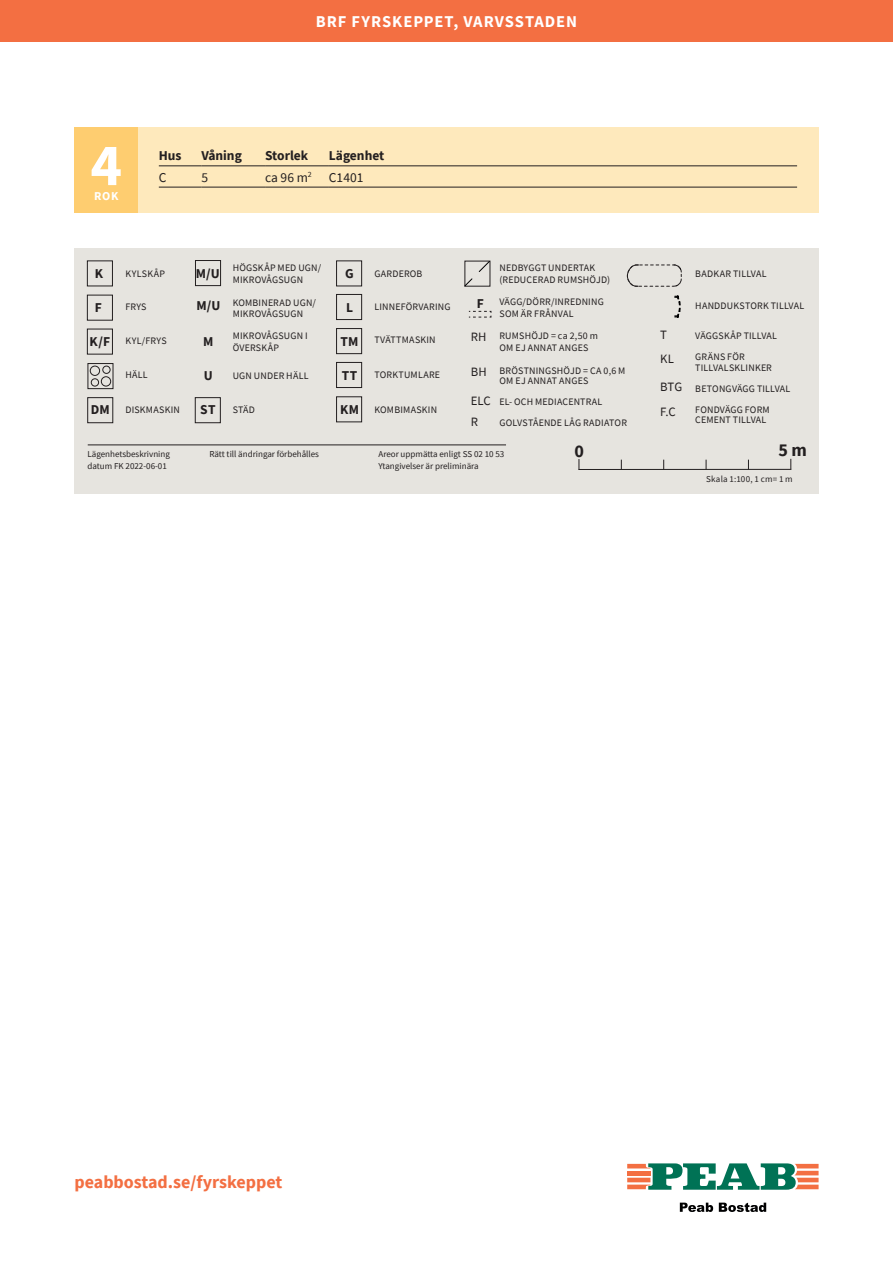
<style>
.page{position:relative;width:893px;height:1263px;background:#fff}
.page>*{position:absolute;margin:0;border:0;box-sizing:border-box;transform-origin:0 0}
.Specialrubrik_Brf_12{font:700 60px "Source Sans Pro";color:#fff}
.t1{font:700 18px "Source Sans Pro";color:#f36f42}
.t2{font:700 18px "Source Sans Pro";color:#231f20}
.t3{font:700 16.5px "Source Sans Pro";letter-spacing:.055em;color:#fff}
.Brödtextrubrik_9_12{font:700 13.5px "Source Sans Pro";color:#231f20}
.Brödtext_9_12{font:13.5px "Source Sans Pro";color:#231f20}
.t4{font:12.75px "Source Sans Pro";letter-spacing:.005em;color:#231f20}
.Specialrubrik_Brf_12-2{font:700 12px "Source Sans Pro";color:#fff}
.Teckenförklaring_ver{font:9.9px/12px "Source Sans Pro";letter-spacing:.02em;color:#231f20}
.t5{font:9px "Source Sans Pro";color:#231f20}
.t6{font:9px "Source Sans Pro";letter-spacing:.02em;color:#231f20}
</style>
<div class="page">
<div style="left:0;top:0;width:893px;height:42px;background:#f36f42"></div>
<svg style="left:680px;top:1202px;width:33px;height:10px"></svg>
<svg style="left:719px;top:1202px;width:47px;height:10px"></svg>
<svg style="left:627px;top:1163px;width:192px;height:27px"></svg>
<div style="left:74px;top:248px;width:745px;height:245px;background:#e6e4df"></div>
<hr style="left:88px;top:445px;width:418px;height:1px;background:#231f20">
<div style="left:195px;top:260px;width:26px;height:26px;border:1px solid #231f20"></div>
<div style="left:87px;top:261px;width:26px;height:25px;border:1px solid #231f20"></div>
<div style="left:87px;top:295px;width:26px;height:25px;border:1px solid #231f20"></div>
<div style="left:87px;top:329px;width:26px;height:25px;border:1px solid #231f20"></div>
<div style="left:88px;top:363px;width:25px;height:26px;border:1px solid #231f20"></div>
<div style="left:101px;top:376px;width:10px;height:10px;border:1px solid #231f20;border-radius:50%"></div>
<div style="left:90px;top:366px;width:10px;height:10px;border:1px solid #231f20;border-radius:50%"></div>
<div style="left:91px;top:379px;width:8px;height:7px;border:1px solid #231f20;border-radius:50%"></div>
<div style="left:103px;top:366px;width:7px;height:8px;border:1px solid #231f20;border-radius:50%"></div>
<hr style="left:579px;top:469px;width:212px;height:1px;background:#231f20">
<svg style="left:468px;top:311px;width:24px;height:7px"></svg>
<svg style="left:627px;top:264px;width:55px;height:23px"></svg>
<div style="left:336px;top:328px;width:26px;height:26px;border:1px solid #231f20"></div>
<div style="left:336px;top:362px;width:26px;height:26px;border:1px solid #231f20"></div>
<div style="left:336px;top:397px;width:26px;height:25px;border:1px solid #231f20"></div>
<div style="left:336px;top:261px;width:26px;height:25px;border:1px solid #231f20"></div>
<div style="left:336px;top:294px;width:26px;height:26px;border:1px solid #231f20"></div>
<svg style="left:464px;top:260px;width:26px;height:27px"></svg>
<div style="left:88px;top:397px;width:25px;height:26px;border:1px solid #231f20"></div>
<div style="left:195px;top:397px;width:26px;height:26px;border:1px solid #231f20"></div>
<svg style="left:674px;top:295px;width:7px;height:23px"></svg>
<div style="left:138px;top:128px;width:681px;height:85px;background:#fee9bc"></div>
<div style="left:74px;top:128px;width:64px;height:85px;background:#fecd70"></div>
<hr style="left:159px;top:166px;width:42px;height:1px;background:#231f20">
<hr style="left:201px;top:166px;width:64px;height:1px;background:#231f20">
<hr style="left:265px;top:166px;width:64px;height:1px;background:#231f20">
<hr style="left:329px;top:166px;width:468px;height:1px;background:#231f20">
<hr style="left:159px;top:187px;width:42px;height:1px;background:#231f20">
<hr style="left:201px;top:187px;width:64px;height:1px;background:#231f20">
<hr style="left:265px;top:187px;width:64px;height:1px;background:#231f20">
<hr style="left:329px;top:187px;width:468px;height:1px;background:#231f20">
<h3 class="t3" style="left:316px;top:10px;width:263px">BRF FYRSKEPPET, VARVSSTADEN</h3>
<p class="Specialrubrik_Brf_12" style="left:90px;top:125px;width:33px">4</p>
<p class="Specialrubrik_Brf_12-2" style="left:94px;top:188px;width:26px">ROK</p>
<p class="Brödtextrubrik_9_12" style="left:159px;top:147px;width:24px">Hus</p>
<p class="Brödtextrubrik_9_12" style="left:201px;top:147px;width:42px">Våning</p>
<p class="Brödtextrubrik_9_12" style="left:265px;top:147px;width:45px">Storlek</p>
<p class="Brödtextrubrik_9_12" style="left:329px;top:147px;width:57px">Lägenhet</p>
<p class="Brödtext_9_12" style="left:159px;top:168px;width:9px">C</p>
<p class="Brödtext_9_12" style="left:201px;top:168px;width:8px">5</p>
<p class="Brödtext_9_12" style="left:265px;top:168px;width:48px">ca 96 m<sup>2</sup></p>
<p class="Brödtext_9_12" style="left:329px;top:168px;width:36px">C1401</p>
<p class="Teckenförklaring_ver" style="left:125px;top:267px;width:41px">KYLSKÅP</p>
<p class="Teckenförklaring_ver" style="left:125px;top:301px;width:23px">FRYS</p>
<p class="Teckenförklaring_ver" style="left:125px;top:335px;width:43px">KYL/FRYS</p>
<p class="Teckenförklaring_ver" style="left:125px;top:369px;width:24px">HÄLL</p>
<p class="Teckenförklaring_ver" style="left:125px;top:404px;width:56px">DISKMASKIN</p>
<p class="Brödtextrubrik_9_12" style="left:196px;top:264px;width:25px">M/U</p>
<p class="Brödtextrubrik_9_12" style="left:95px;top:264px;width:10px">K</p>
<p class="Brödtextrubrik_9_12" style="left:95px;top:299px;width:9px">F</p>
<p class="Brödtextrubrik_9_12" style="left:90px;top:333px;width:22px">K/F</p>
<p class="Brödtextrubrik_9_12" style="left:197px;top:297px;width:25px">M/U</p>
<p class="Brödtextrubrik_9_12" style="left:203px;top:333px;width:12px">M</p>
<p class="Brödtextrubrik_9_12" style="left:204px;top:366px;width:10px">U</p>
<p class="Brödtextrubrik_9_12" style="left:91px;top:401px;width:21px">DM</p>
<p class="Brödtextrubrik_9_12" style="left:200px;top:401px;width:17px">ST</p>
<p class="Teckenförklaring_ver" style="left:233px;top:262px;width:90px">HÖGSKÅP MED UGN/<br>MIKROVÅGSUGN</p>
<p class="Teckenförklaring_ver" style="left:233px;top:297px;width:85px;line-height:10.5px">KOMBINERAD UGN/<br>MIKROVÅGSUGN</p>
<p class="Teckenförklaring_ver" style="left:233px;top:330px;width:77px">MIKROVÅGSUGN I<br>ÖVERSKÅP</p>
<p class="Teckenförklaring_ver" style="left:233px;top:370px;width:77px">UGN UNDER HÄLL</p>
<p class="Teckenförklaring_ver" style="left:233px;top:404px;width:24px">STÄD</p>
<p class="Brödtextrubrik_9_12" style="left:345px;top:264px;width:10px">G</p>
<p class="Brödtextrubrik_9_12" style="left:346px;top:298px;width:8px">L</p>
<p class="Brödtextrubrik_9_12" style="left:341px;top:332px;width:19px">TM</p>
<p class="Brödtextrubrik_9_12" style="left:342px;top:366px;width:17px">TT</p>
<p class="Brödtextrubrik_9_12" style="left:340px;top:400px;width:20px">KM</p>
<p class="Teckenförklaring_ver" style="left:374px;top:267px;width:50px">GARDEROB</p>
<p class="Teckenförklaring_ver" style="left:374px;top:301px;width:78px">LINNEFÖRVARING</p>
<p class="Teckenförklaring_ver" style="left:374px;top:334px;width:63px">TVÄTTMASKIN</p>
<p class="Teckenförklaring_ver" style="left:374px;top:368px;width:67px">TORKTUMLARE</p>
<p class="Teckenförklaring_ver" style="left:374px;top:403px;width:64px">KOMBIMASKIN</p>
<p class="Brödtextrubrik_9_12" style="left:477px;top:294px;width:9px">F</p>
<p class="t4" style="left:471px;top:329px;width:17px">RH</p>
<p class="t4" style="left:471px;top:364px;width:18px">BH</p>
<p class="t4" style="left:471px;top:393px;width:22px">ELC</p>
<p class="t4" style="left:471px;top:414px;width:9px">R</p>
<p class="Teckenförklaring_ver" style="left:499px;top:262px;width:112px">NEDBYGGT UNDERTAK (REDUCERAD RUMSHÖJD)</p>
<p class="Teckenförklaring_ver" style="left:499px;top:296px;width:106px">VÄGG/DÖRR/INREDNING<br>SOM ÄR FRÅNVAL</p>
<p class="Teckenförklaring_ver" style="left:499px;top:330px;width:100px">RUMSHÖJD = ca 2,50 m<br>OM EJ ANNAT ANGES</p>
<p class="Teckenförklaring_ver" style="left:499px;top:365px;width:127px;line-height:10.5px">BRÖSTNINGSHÖJD = CA 0,6 M<br>OM EJ ANNAT ANGES</p>
<p class="Teckenförklaring_ver" style="left:499px;top:391px;width:129px;line-height:21px">EL- OCH MEDIACENTRAL<br>GOLVSTÅENDE LÅG RADIATOR</p>
<p class="t4" style="left:660px;top:326px;width:8px">T</p>
<p class="t4" style="left:660px;top:351px;width:15px">KL</p>
<p class="t4" style="left:660px;top:379px;width:24px">BTG</p>
<p class="t4" style="left:660px;top:403px;width:17px">F.C</p>
<p class="Teckenförklaring_ver" style="left:695px;top:268px;width:73px">BADKAR TILLVAL</p>
<p class="Teckenförklaring_ver" style="left:695px;top:300px;width:110px">HANDDUKSTORK TILLVAL</p>
<p class="Teckenförklaring_ver" style="left:695px;top:325px;width:83px;line-height:21px">VÄGGSKÅP TILLVAL<br>GRÄNS FÖR</p>
<p class="Teckenförklaring_ver" style="left:695px;top:357px;width:97px;line-height:21px">TILLVALSKLINKER<br>BETONGVÄGG TILLVAL<br>FONDVÄGG FORM</p>
<p class="Teckenförklaring_ver" style="left:695px;top:414px;width:73px">CEMENT TILLVAL</p>
<p class="t5" style="left:87px;top:448px;width:84px">Lägenhetsbeskrivning</p>
<p class="t5" style="left:87px;top:460px;width:81px">datum FK 2022-06-01</p>
<p class="t5" style="left:209px;top:448px;width:111px">Rätt till ändringar förbehålles</p>
<p class="t5" style="left:378px;top:448px;width:127px">Areor uppmätta enligt SS 02 10 53</p>
<p class="t5" style="left:378px;top:460px;width:102px">Ytangivelser är preliminära</p>
<p class="t2" style="left:575px;top:439px;width:11px">0</p>
<p class="t2" style="left:778px;top:437px;width:30px">5 m</p>
<p class="t6" style="left:706px;top:474px;width:88px">Skala 1:100, 1 cm= 1 m</p>
<p class="t1" style="left:74px;top:1169px;width:210px">peabbostad.se/fyrskeppet</p>
</div>
